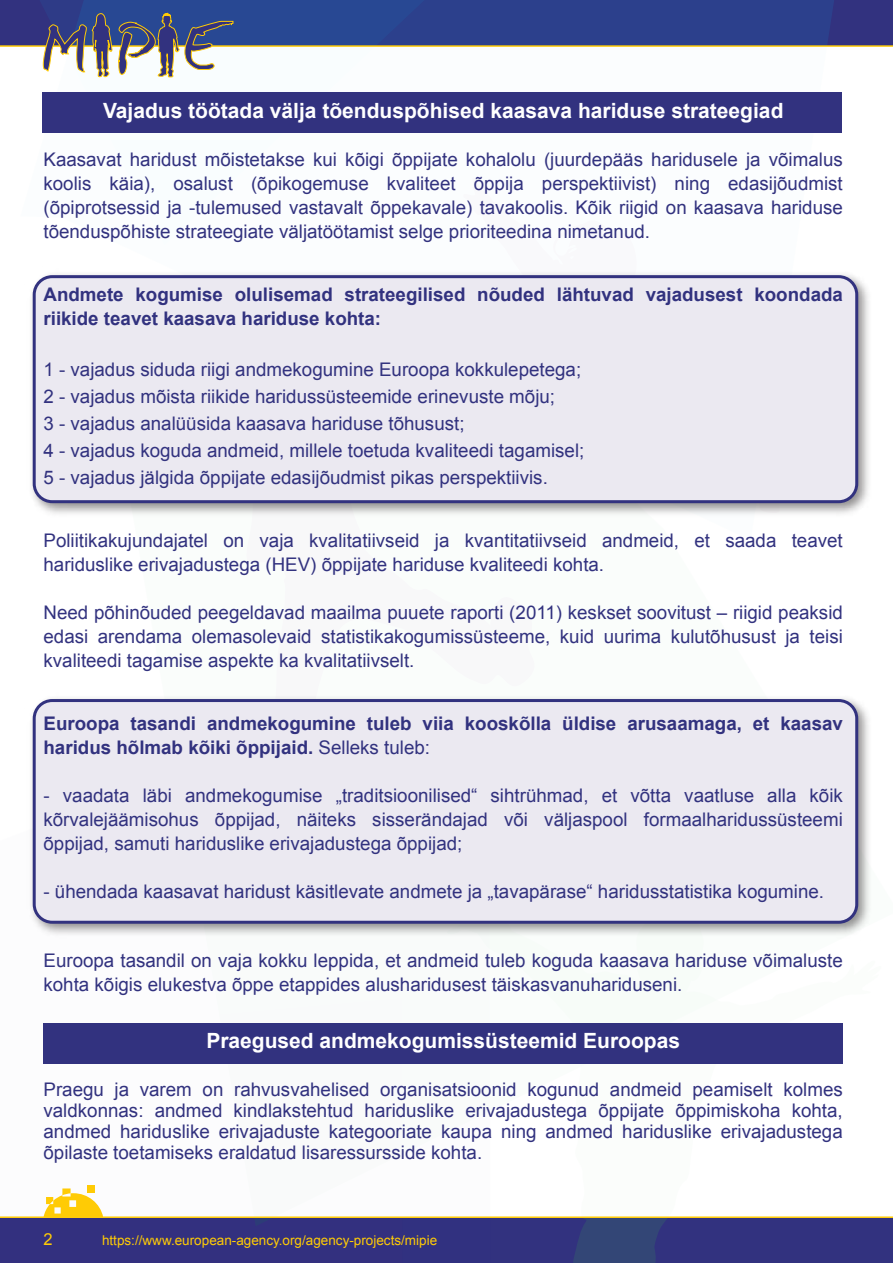
<style>
.page{position:relative;width:893px;height:1263px;background:#fff}
.page>*{position:absolute;margin:0;border:0;box-sizing:border-box;transform-origin:0 0}
.t1{font:700 21px "Arial";color:#fff}
.t2{font:18.75px/24px "Arial";color:#32327f;text-align:justify}
.t3{font:700 18.75px/24px "Arial";color:#32327f}
.t4{font:16.5px "Arial";color:#ffcb05}
.t5{font:13.5px "Arial";color:#ffcb05}
.s1{font-weight:400}
</style>
<div class="page">
<div style="left:0;top:0;width:893px;height:46px;background:#32327f"></div>
<div style="left:498px;top:0;width:336px;height:45px;background:#2c408c"></div>
<div style="left:0;top:1218px;width:403px;height:45px;background:#33307f"></div>
<svg style="left:439px;top:1218px;width:442px;height:45px;background:#32357d"></svg>
<div style="left:81px;top:0;width:417px;height:45px;background:#284893"></div>
<hr style="left:0;top:45px;width:893px;height:2px;background:#ffcb05">
<div style="left:88px;top:1185px;width:7px;height:8px;background:#ffcb05"></div>
<svg style="left:44px;top:1188px;width:59px;height:28px"></svg>
<hr style="left:0;top:1216px;width:893px;height:2px;background:#ffcb05">
<svg style="left:43px;top:8px;width:191px;height:85px"></svg>
<img style="left:32px;top:272px;width:837px;height:244px">
<div style="left:34px;top:277px;width:823px;height:225px;background:#ebe9f1;border-radius:18px"></div>
<div style="left:33px;top:275px;width:825px;height:228px;border:3px solid #32327f;border-radius:18px"></div>
<img style="left:31px;top:696px;width:839px;height:240px">
<div style="left:34px;top:700px;width:823px;height:222px;background:#ebe9f1;border-radius:18px"></div>
<div style="left:33px;top:699px;width:825px;height:225px;border:3px solid #32327f;border-radius:18px"></div>
<div style="left:43px;top:1023px;width:800px;height:40px;background:#32327f"></div>
<div style="left:42px;top:93px;width:799px;height:40px;background:#32327f"></div>
<p class="t1" style="left:103px;top:97px;width:682px">Vajadus töötada välja tõenduspõhised kaasava hariduse strateegiad</p>
<p class="t2" style="left:43px;top:148px;width:801px">Kaasavat haridust mõistetakse kui kõigi õppijate kohalolu (juurdepääs haridusele ja võimalus koolis käia), osalust (õpikogemuse kvaliteet õppija perspektiivist) ning edasijõudmist (õpiprotsessid ja -tulemused vastavalt õppekavale) tavakoolis. Kõik riigid on kaasava hariduse tõenduspõhiste strateegiate väljatöötamist selge prioriteedina nimetanud.</p>
<p class="t3" style="left:43px;top:283px;width:801px">Andmete kogumise olulisemad strateegilised nõuded lähtuvad vajadusest koondada riikide teavet kaasava hariduse kohta:</p>
<p class="t2" style="left:43px;top:356px;width:542px;line-height:27px;text-align:left">1 - vajadus siduda riigi andmekogumine Euroopa kokkulepetega; 2 - vajadus mõista riikide haridussüsteemide erinevuste mõju;<br>3 - vajadus analüüsida kaasava hariduse tõhusust;<br>4 - vajadus koguda andmeid, millele toetuda kvaliteedi tagamisel; 5 - vajadus jälgida õppijate edasijõudmist pikas perspektiivis.</p>
<p class="t2" style="left:43px;top:529px;width:801px">Poliitikakujundajatel on vaja kvalitatiivseid ja kvantitatiivseid andmeid, et saada teavet hariduslike erivajadustega (HEV) õppijate hariduse kvaliteedi kohta.</p>
<p class="t2" style="left:43px;top:601px;width:801px">Need põhinõuded peegeldavad maailma puuete raporti (2011) keskset soovitust – riigid peaksid edasi arendama olemasolevaid statistikakogumissüsteeme, kuid uurima kulutõhusust ja teisi kvaliteedi tagamise aspekte ka kvalitatiivselt.</p>
<p class="t3" style="left:43px;top:712px;width:801px">Euroopa tasandi andmekogumine tuleb viia kooskõlla üldise arusaamaga, et kaasav haridus hõlmab kõiki õppijaid. <span class="s1">Selleks tuleb:</span></p>
<p class="t2" style="left:43px;top:784px;width:801px">- vaadata läbi andmekogumise „traditsioonilised“ sihtrühmad, et võtta vaatluse alla kõik kõrvalejäämisohus õppijad, näiteks sisserändajad või väljaspool formaalharidussüsteemi õppijad, samuti hariduslike erivajadustega õppijad;</p>
<p class="t2" style="left:43px;top:880px;width:782px">- ühendada kaasavat haridust käsitlevate andmete ja „tavapärase“ haridusstatistika kogumine.</p>
<p class="t2" style="left:43px;top:949px;width:801px">Euroopa tasandil on vaja kokku leppida, et andmeid tuleb koguda kaasava hariduse võimaluste kohta kõigis elukestva õppe etappides alusharidusest täiskasvanuhariduseni.</p>
<p class="t1" style="left:206px;top:1027px;width:475px">Praegused andmekogumissüsteemid Euroopas</p>
<p class="t2" style="left:43px;top:1079px;width:801px;line-height:21px">Praegu ja varem on rahvusvahelised organisatsioonid kogunud andmeid peamiselt kolmes valdkonnas: andmed kindlakstehtud hariduslike erivajadustega õppijate õppimiskoha kohta, andmed hariduslike erivajaduste kategooriate kaupa ning andmed hariduslike erivajadustega õpilaste toetamiseks eraldatud lisaressursside kohta.</p>
<p class="t4" style="left:44px;top:1228px;width:11px">2</p>
<p class="t5" style="left:102px;top:1231px;width:337px">https://www.european-agency.org/agency-projects/mipie</p>
</div>
